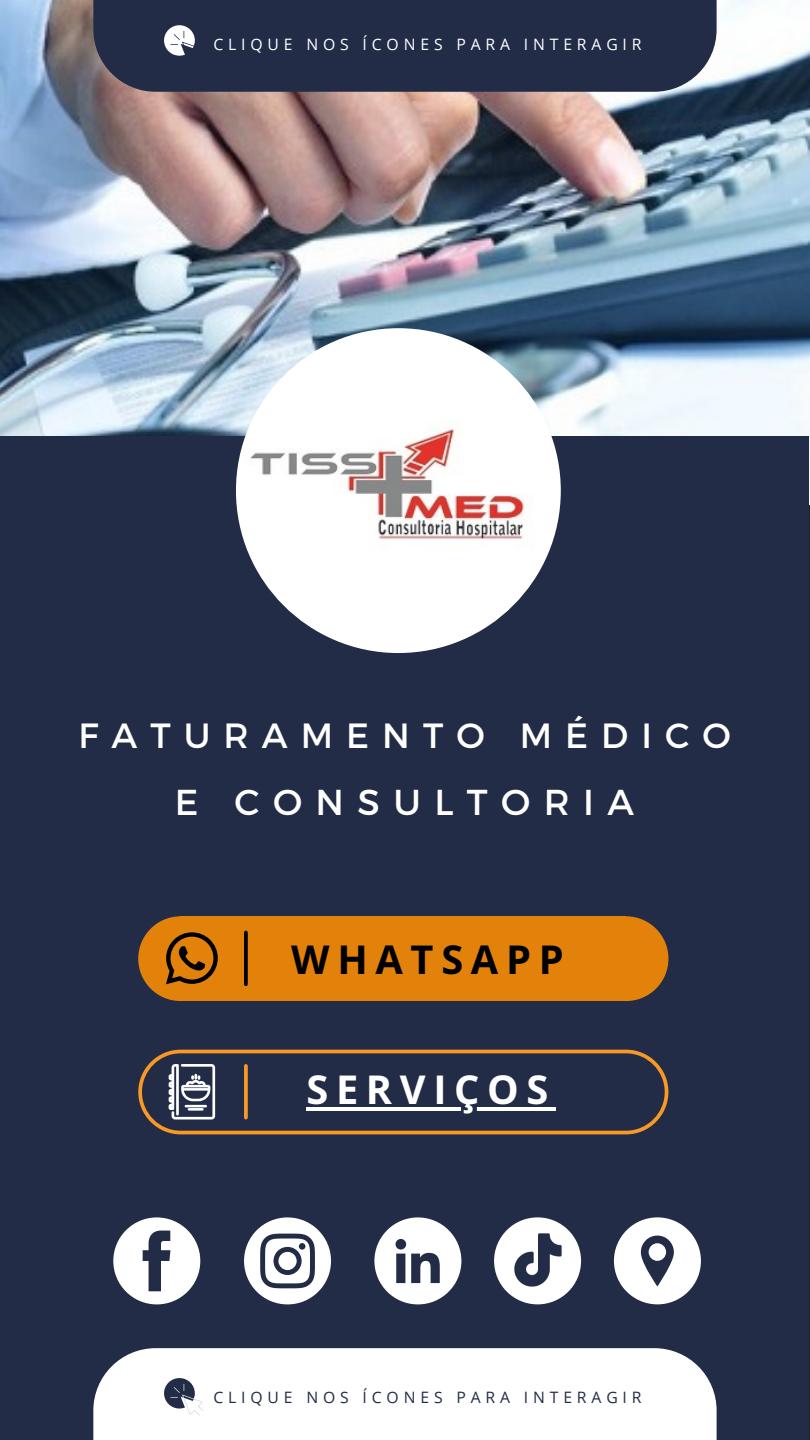
<style>
.page{position:relative;width:810px;height:1440px;background:#fff}
.page>*{position:absolute;margin:0;border:0;box-sizing:border-box;transform-origin:0 0}
.t1{font:700 39.8px "Open Sans Hebrew";letter-spacing:.195em;color:#000}
.t2{font:700 39.8px "Open Sans Hebrew";letter-spacing:.19em;color:#fff}
.t3{font:36px "Montserrat";letter-spacing:.375em;color:#fff}
.t4{font:35px "Montserrat";letter-spacing:.375em;color:#fff}
.t5{font:15.7px "Open Sans";letter-spacing:.31em;color:#fff}
.t6{font:15.7px "Open Sans";letter-spacing:.31em;color:#222c47}
</style>
<div class="page">
<img style="left:0;top:0;width:810px;height:458px">
<div style="left:93px;top:0;width:624px;height:92px;background:#222c47"></div>
<svg style="left:164px;top:25px;width:40px;height:38px"></svg>
<div style="left:0;top:436px;width:809px;height:1004px;background:#222c47"></div>
<div style="left:93px;top:1348px;width:624px;height:92px;background:#fff"></div>
<svg style="left:164px;top:1378px;width:40px;height:38px"></svg>
<img style="left:236px;top:328px;width:325px;height:325px;border-radius:50%">
<div style="left:494px;top:1217px;width:87px;height:87px;background:#fff;border-radius:50%"></div>
<div style="left:113px;top:1217px;width:87px;height:87px;background:#fff;border-radius:50%"></div>
<svg style="left:143px;top:1231px;width:27px;height:60px"></svg>
<div style="left:374px;top:1217px;width:87px;height:87px;background:#fff;border-radius:50%"></div>
<div style="left:244px;top:1217px;width:87px;height:87px;background:#fff;border-radius:50%"></div>
<div style="left:614px;top:1217px;width:87px;height:87px;background:#fff;border-radius:50%"></div>
<svg style="left:641px;top:1236px;width:33px;height:51px"></svg>
<svg style="left:260px;top:1234px;width:55px;height:54px"></svg>
<div style="left:299px;top:1243px;width:6px;height:7px;background:#222c47;border-radius:50%"></div>
<svg style="left:396px;top:1239px;width:44px;height:44px"></svg>
<div style="left:180px;top:916px;width:446px;height:85px;background:#e3820b"></div>
<div style="left:138px;top:916px;width:85px;height:85px;background:#e3820b;border-radius:50%"></div>
<div style="left:584px;top:916px;width:84px;height:85px;background:#e3820b;border-radius:50%"></div>
<svg style="left:138px;top:916px;width:80px;height:68px"></svg>
<svg style="left:244px;top:932px;width:4px;height:52px"></svg>
<svg style="left:138px;top:1050px;width:530px;height:84px"></svg>
<svg style="left:244px;top:1066px;width:4px;height:52px"></svg>
<img style="left:514px;top:1233px;width:48px;height:54px">
<hr style="left:306px;top:1107px;width:250px;height:3px;background:#fff">
<p class="t5" style="left:213px;top:33px;width:430px">CLIQUE NOS ÍCONES PARA INTERAGIR</p>
<h3 class="t4" style="left:78px;top:712px;width:654px">FATURAMENTO MÉDICO</h3>
<h2 class="t3" style="left:175px;top:779px;width:461px">E CONSULTORIA</h2>
<h1 class="t1" style="left:291px;top:931px;width:274px">WHATSAPP</h1>
<h1 class="t2" style="left:306px;top:1062px;width:244px">SERVIÇOS</h1>
<p class="t6" style="left:213px;top:1386px;width:430px">CLIQUE NOS ÍCONES PARA INTERAGIR</p>
</div>
